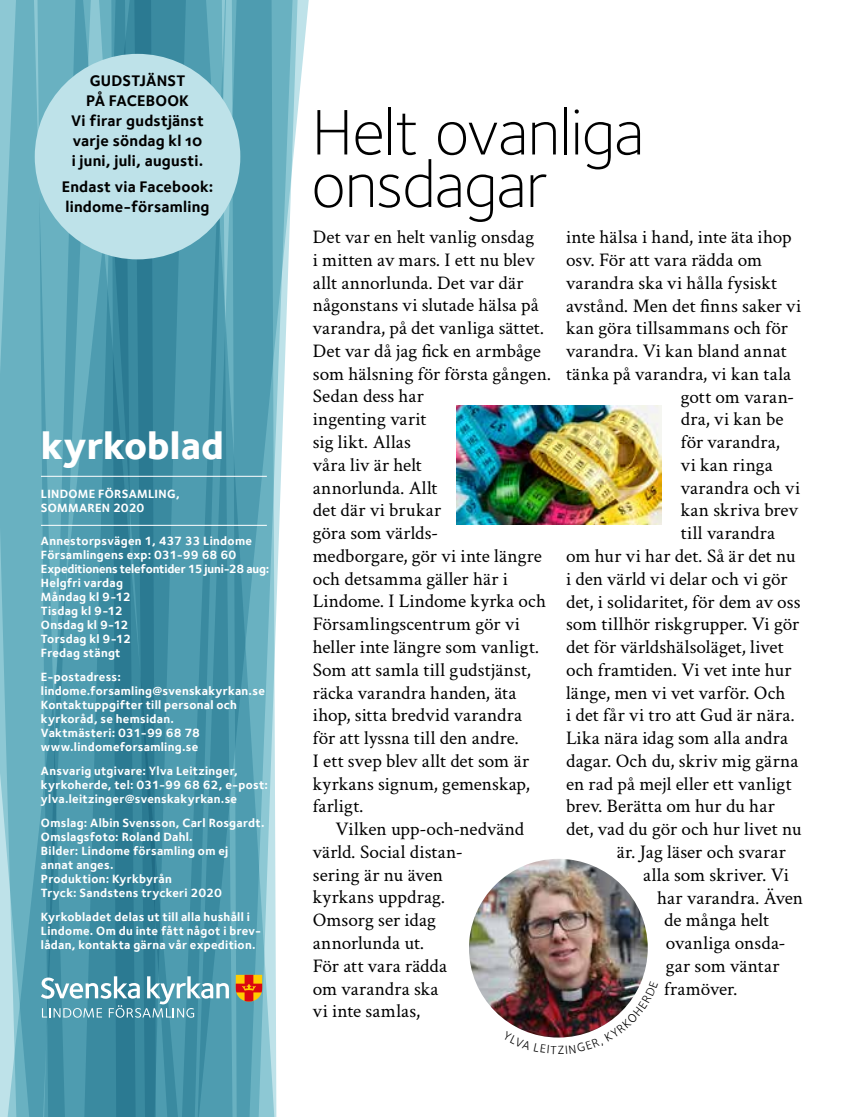
<style>
.page{position:relative;width:864px;height:1117px;background:#fff}
.page>*{position:absolute;margin:0;border:0;box-sizing:border-box;transform-origin:0 0}
.t1{font:66.5px/52.5px "Foundry Sterling Light OSF";letter-spacing:-.015em;color:#000}
.t2{font:800 38.5px "Foundry Sterling";letter-spacing:.005em;color:#fff}
.t3{font:19.25px/22.8px "Crimson Svk";letter-spacing:.005em;color:#000}
.t4{font:15.75px/20.1px "Foundry Sterling Bold OSF";letter-spacing:.015em;color:#000;text-align:center}
.t5{font:700 12.25px/14px "Foundry Sterling";letter-spacing:.02em;color:#fff}
</style>
<div class="page">
<svg style="left:65px;top:0;width:69px;height:1116px;background:#4492a7"></svg>
<svg style="left:134px;top:0;width:47px;height:1116px;background:#3a899f"></svg>
<svg style="left:293px;top:0;width:5px;height:158px"></svg>
<svg style="left:181px;top:0;width:112px;height:1116px"></svg>
<svg style="left:0;top:0;width:65px;height:1116px;background:#67aebf"></svg>
<svg style="left:232px;top:0;width:44px;height:1116px;background:#5ea7b9"></svg>
<hr style="left:41px;top:476px;width:226px;height:1px;background:#fff">
<hr style="left:41px;top:525px;width:226px;height:1px;background:#fff">
<img style="left:469px;top:858px;width:178px;height:179px;border-radius:89px">
<svg style="left:41px;top:976px;width:188px;height:41px"></svg>
<svg style="left:236px;top:974px;width:26px;height:27px"></svg>
<img style="left:456px;top:405px;width:204px;height:119px">
<div style="left:35px;top:54px;width:205px;height:205px;background:#bee2e9;border-radius:50%"></div>
<img style="left:502px;top:980px;width:140px;height:58px">
<p class="t4" style="left:71px;top:70px;width:134px">GUDSTJÄNST<br>PÅ FACEBOOK<br>Vi firar gudstjänst varje söndag kl 10 i juni, juli, augusti.</p>
<p class="t4" style="left:62px;top:176px;width:153px;text-align:left">Endast via Facebook: lindome-församling</p>
<h2 class="t2" style="left:41px;top:422px;width:184px">kyrkoblad</h2>
<p class="t5" style="left:41px;top:486px;width:140px">LINDOME FÖRSAMLING,<br>SOMMAREN 2020</p>
<p class="t5" style="left:41px;top:533px;width:230px">Annestorpsvägen 1, 437 33 Lindome<br>Församlingens exp: 031-99 68 60<br>Expeditionens telefontider 15 juni-28 aug:<br>Helgfri vardag<br>Måndag kl 9-12<br>Tisdag kl 9-12<br>Onsdag kl 9-12<br>Torsdag kl 9-12<br>Fredag stängt</p>
<p class="t5" style="left:41px;top:669px;width:225px">E-postadress: lindome.forsamling@svenskakyrkan.se<br>Kontaktuppgifter till personal och kyrkoråd, se hemsidan.<br>Vaktmästeri: 031-99 68 78 www.lindomeforsamling.se</p>
<p class="t5" style="left:41px;top:763px;width:228px">Ansvarig utgivare: Ylva Leitzinger, kyrkoherde, tel: 031-99 68 62, e-post: ylva.leitzinger@svenskakyrkan.se</p>
<p class="t5" style="left:41px;top:815px;width:225px">Omslag: Albin Svensson, Carl Rosgardt.<br>Omslagsfoto: Roland Dahl.<br>Bilder: Lindome församling om ej<br>annat anges.<br>Produktion: Kyrkbyrån<br>Tryck: Sandstens tryckeri 2020</p>
<p class="t5" style="left:41px;top:909px;width:220px">Kyrkobladet delas ut till alla hushåll i<br>Lindome. Om du inte fått något i brev&shy;lådan, kontakta gärna vår expedition.</p>
<h1 class="t1" style="left:311px;top:105px;width:334px">Helt ovanliga onsdagar</h1>
<p class="t3" style="left:313px;top:225px;width:240px">Det var en helt vanlig onsdag<br>i mitten av mars. I ett nu blev allt annorlunda. Det var där någonstans vi slutade hälsa på varandra, på det vanliga sättet.<br>Det var då jag fick en armbåge som hälsning för första gången.<br>Sedan dess har<br>ingenting varit<br>sig likt. Allas<br>våra liv är helt<br>annorlunda. Allt<br>det där vi brukar<br>göra som världs-<br>medborgare, gör vi inte längre och detsamma gäller här i<br>Lindome. I Lindome kyrka och<br>Församlingscentrum gör vi heller inte längre som vanligt.<br>Som att samla till gudstjänst, räcka varandra handen, äta ihop, sitta bredvid varandra<br>för att lyssna till den andre.<br>I ett svep blev allt det som är kyrkans signum, gemenskap, farligt.</p>
<p class="t3" style="left:313px;top:816px;width:213px;text-indent:23px">Vilken upp-och-nedvänd värld. Social distan-<br>sering är nu även<br>kyrkans uppdrag.<br>Omsorg ser idag annorlunda ut.<br>För att vara rädda<br>om varandra ska<br>vi inte samlas,</p>
<p class="t3" style="left:566px;top:225px;width:227px">inte hälsa i hand, inte äta ihop</p>
<p class="t3" style="left:566px;top:248px;width:197px">osv. För att vara rädda om</p>
<p class="t3" style="left:566px;top:270px;width:212px">varandra ska vi hålla fysiskt</p>
<p class="t3" style="left:566px;top:293px;width:236px">avstånd. Men det finns saker vi</p>
<p class="t3" style="left:566px;top:316px;width:223px">kan göra tillsammans och för</p>
<p class="t3" style="left:566px;top:339px;width:222px">varandra. Vi kan bland annat</p>
<p class="t3" style="left:566px;top:361px;width:226px">tänka på varandra, vi kan tala</p>
<p class="t3" style="left:680px;top:384px;width:115px">gott om varan-</p>
<p class="t3" style="left:680px;top:407px;width:104px">dra, vi kan be</p>
<p class="t3" style="left:680px;top:430px;width:101px">för varandra,</p>
<p class="t3" style="left:680px;top:452px;width:93px">vi kan ringa</p>
<p class="t3" style="left:680px;top:475px;width:121px">varandra och vi</p>
<p class="t3" style="left:680px;top:498px;width:119px">kan skriva brev</p>
<p class="t3" style="left:680px;top:521px;width:96px">till varandra</p>
<p class="t3" style="left:566px;top:543px;width:231px">om hur vi har det. Så är det nu</p>
<p class="t3" style="left:566px;top:566px;width:223px">i den värld vi delar och vi gör</p>
<p class="t3" style="left:566px;top:589px;width:236px">det, i solidaritet, för dem av oss</p>
<p class="t3" style="left:566px;top:612px;width:234px">som tillhör riskgrupper. Vi gör</p>
<p class="t3" style="left:566px;top:634px;width:219px">det för världshälsoläget, livet</p>
<p class="t3" style="left:566px;top:657px;width:227px">och framtiden. Vi vet inte hur</p>
<p class="t3" style="left:566px;top:680px;width:221px">länge, men vi vet varför. Och</p>
<p class="t3" style="left:566px;top:703px;width:230px">i det får vi tro att Gud är nära.</p>
<p class="t3" style="left:566px;top:725px;width:223px">Lika nära idag som alla andra</p>
<p class="t3" style="left:566px;top:748px;width:234px">dagar. Och du, skriv mig gärna</p>
<p class="t3" style="left:566px;top:771px;width:227px">en rad på mejl eller ett vanligt</p>
<p class="t3" style="left:566px;top:794px;width:210px">brev. Berätta om hur du har</p>
<p class="t3" style="left:566px;top:816px;width:237px">det, vad du gör och hur livet nu</p>
<p class="t3" style="left:616px;top:839px;width:170px">är. Jag läser och svarar</p>
<p class="t3" style="left:643px;top:862px;width:147px">alla som skriver. Vi</p>
<p class="t3" style="left:656px;top:885px;width:147px">har varandra. Även</p>
<p class="t3" style="left:664px;top:907px;width:106px">de många helt</p>
<p class="t3" style="left:665px;top:930px;width:121px">ovanliga onsda-</p>
<p class="t3" style="left:665px;top:953px;width:115px">gar som väntar</p>
<p class="t3" style="left:664px;top:976px;width:75px">framöver.</p>
</div>
